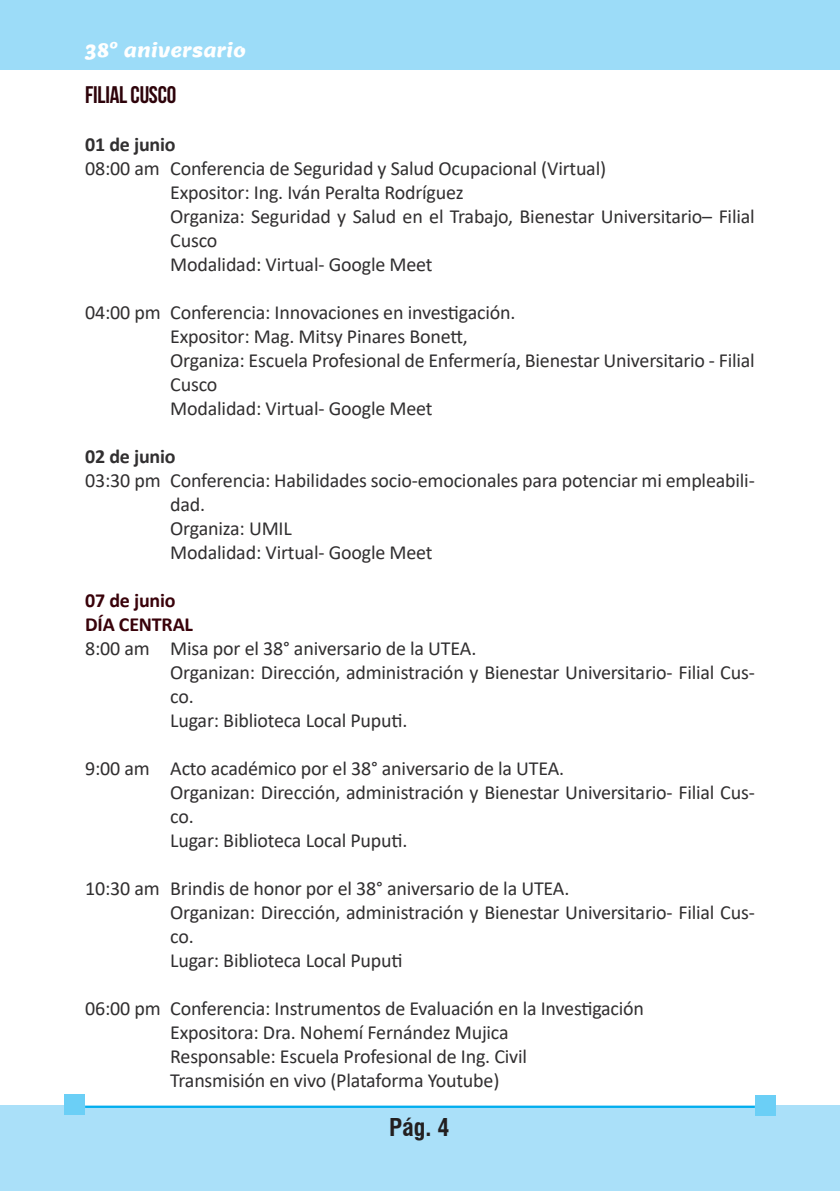
<style>
.page{position:relative;width:840px;height:1191px;background:#fff}
.page>*{position:absolute;margin:0;border:0;box-sizing:border-box;transform-origin:0 0}
.t1{font:24px "Bebas Neue";letter-spacing:-.01em;color:#2d030a}
.t2{font:700 condensed 24px "Swiss 721 BT";color:#231f20}
.t3{font:20px/24px "Calibri";letter-spacing:-.01em;color:#312f30}
.t4{font:700 20px "Calibri";letter-spacing:-.01em;color:#39020a}
.t5{font:700 20px "Calibri";letter-spacing:-.01em;color:#312f30}
.t6{font:18px "Lemon";color:#fff}
</style>
<div class="page">
<div style="left:0;top:0;width:839px;height:69px;background:#9cdcf8"></div>
<div style="left:0;top:1106px;width:839px;height:85px;background:#aae0f9"></div>
<hr style="left:85px;top:1106px;width:669px;height:2px;background:#00aeef">
<div style="left:64px;top:1094px;width:21px;height:21px;background:#6bcff6"></div>
<div style="left:754px;top:1095px;width:21px;height:21px;background:#6bcff6"></div>
<p class="t6" style="left:85px;top:38px;width:162px">38° aniversario</p>
<p class="t1" style="left:85px;top:82px;width:93px">FILIAL CUSCO</p>
<p class="t5" style="left:85px;top:130px;width:92px">01 de junio</p>
<p class="t3" style="left:85px;top:156px;width:522px">08:00 am Conferencia de Seguridad y Salud Ocupacional (Virtual)</p>
<p class="t3" style="left:170px;top:180px;width:295px">Expositor: Ing. Iván Peralta Rodríguez</p>
<p class="t3" style="left:170px;top:204px;width:585px">Organiza: Seguridad y Salud en el Trabajo, Bienestar Universitario– Filial<br>Cusco</p>
<p class="t3" style="left:170px;top:252px;width:264px">Modalidad: Virtual- Google Meet</p>
<p class="t3" style="left:85px;top:300px;width:431px">04:00 pm Conferencia: Innovaciones en investigación.</p>
<p class="t3" style="left:170px;top:324px;width:299px">Expositor: Mag. Mitsy Pinares Bonett,</p>
<p class="t3" style="left:170px;top:348px;width:585px">Organiza: Escuela Profesional de Enfermería, Bienestar Universitario - Filial<br>Cusco</p>
<p class="t3" style="left:170px;top:396px;width:264px">Modalidad: Virtual- Google Meet</p>
<p class="t5" style="left:85px;top:442px;width:92px">02 de junio</p>
<p class="t3" style="left:170px;top:468px;width:585px;text-indent:-85px">03:30 pm Conferencia: Habilidades socio-emocionales para potenciar mi empleabili&shy;dad.</p>
<p class="t3" style="left:170px;top:516px;width:123px">Organiza: UMIL</p>
<p class="t3" style="left:170px;top:540px;width:264px">Modalidad: Virtual- Google Meet</p>
<p class="t4" style="left:85px;top:586px;width:92px">07 de junio</p>
<p class="t4" style="left:85px;top:610px;width:109px">DÍA CENTRAL</p>
<p class="t3" style="left:85px;top:636px;width:392px">8:00 am Misa por el 38° aniversario de la UTEA.</p>
<p class="t3" style="left:170px;top:660px;width:585px">Organizan: Dirección, administración y Bienestar Universitario- Filial Cus&shy;co.</p>
<p class="t3" style="left:170px;top:708px;width:239px">Lugar: Biblioteca Local Puputi.</p>
<p class="t3" style="left:85px;top:756px;width:480px">9:00 am Acto académico por el 38° aniversario de la UTEA.</p>
<p class="t3" style="left:170px;top:780px;width:585px">Organizan: Dirección, administración y Bienestar Universitario- Filial Cus&shy;co.</p>
<p class="t3" style="left:170px;top:828px;width:239px">Lugar: Biblioteca Local Puputi.</p>
<p class="t3" style="left:85px;top:876px;width:485px">10:30 am Brindis de honor por el 38° aniversario de la UTEA.</p>
<p class="t3" style="left:170px;top:900px;width:585px">Organizan: Dirección, administración y Bienestar Universitario- Filial Cus&shy;co.</p>
<p class="t3" style="left:170px;top:948px;width:234px">Lugar: Biblioteca Local Puputi</p>
<p class="t3" style="left:85px;top:996px;width:560px">06:00 pm Conferencia: Instrumentos de Evaluación en la Investigación</p>
<p class="t3" style="left:170px;top:1020px;width:340px">Expositora: Dra. Nohemí Fernández Mujica</p>
<p class="t3" style="left:170px;top:1044px;width:358px">Responsable: Escuela Profesional de Ing. Civil</p>
<p class="t3" style="left:170px;top:1068px;width:330px">Transmisión en vivo (Plataforma Youtube)</p>
<p class="t2" style="left:389px;top:1112px;width:62px">Pág. 4</p>
</div>
